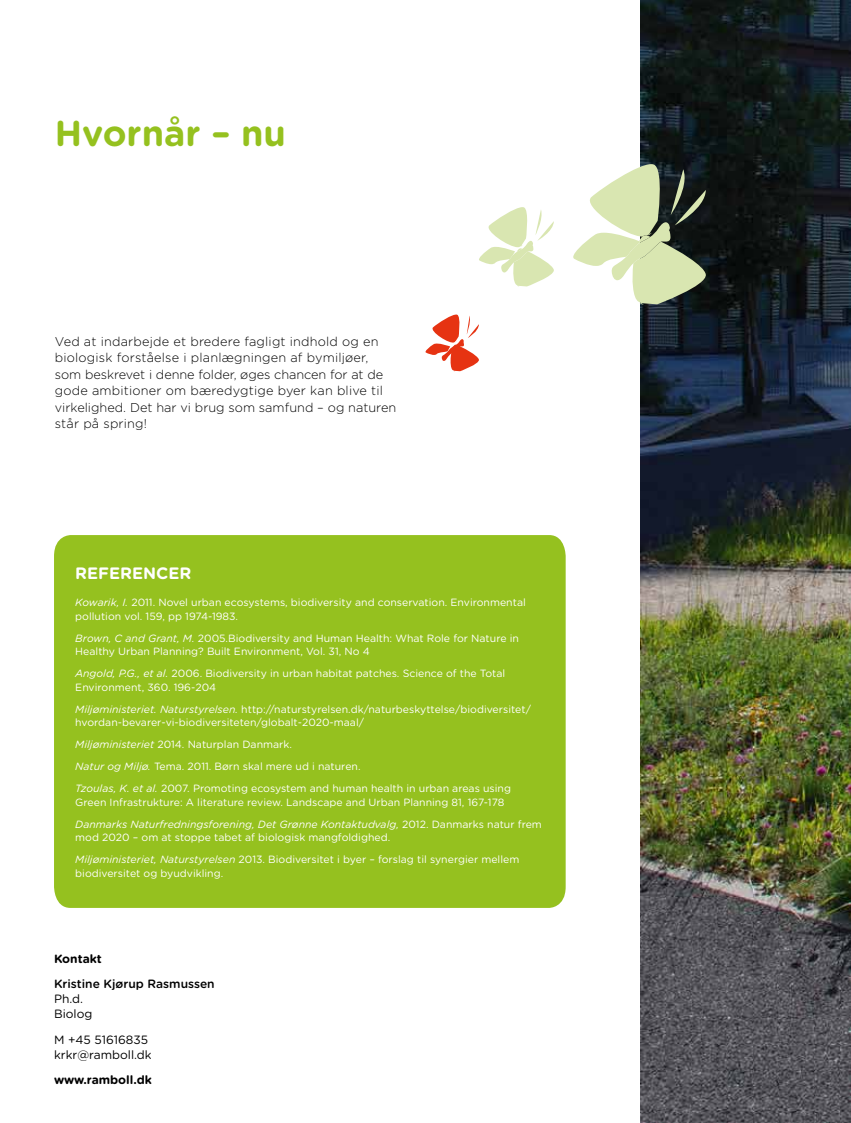
<style>
.page{position:relative;width:851px;height:1123px;background:#fff}
.page>*{position:absolute;margin:0;border:0;box-sizing:border-box;transform-origin:0 0}
.t1{font:700 36px "Gotham Rounded";color:#95c11f}
.t2{font:700 16.5px "Gotham Rounded";color:#fff}
.t3{font:300 12.75px/16.5px "Gotham Rounded";letter-spacing:.015em;color:#000}
.t4{font:12px/15px "Gotham Rounded";color:#000}
.t5{font:500 12px "Gotham Rounded";color:#000}
.t6{font:700 12px "Gotham Rounded";color:#000}
.t7{font:10.5px/13.5px "Gotham Rounded";color:#fff}
.s1{font-style:italic}
</style>
<div class="page">
<img style="left:640px;top:0;width:210px;height:1123px">
<div style="left:54px;top:535px;width:511px;height:373px;background:#95c11f"></div>
<svg style="left:479px;top:207px;width:75px;height:80px"></svg>
<svg style="left:425px;top:314px;width:54px;height:58px"></svg>
<svg style="left:573px;top:164px;width:134px;height:141px"></svg>
<h1 class="t1" style="left:55px;top:112px;width:233px">Hvornår – nu</h1>
<p class="t3" style="left:55px;top:333px;width:343px">Ved at indarbejde et bredere fagligt indhold og en biologisk forståelse i planlægningen af bymiljøer, som beskrevet i denne folder, øges chancen for at de gode ambitioner om bæredygtige byer kan blive til virkelighed. Det har vi brug som samfund – og naturen står på spring!</p>
<h2 class="t2" style="left:75px;top:563px;width:118px">REFERENCER</h2>
<p class="t7" style="left:75px;top:595px;width:452px"><span class="s1">Kowarik, I.</span> 2011. Novel urban ecosystems, biodiversity and conservation. Environmental pollution vol. 159, pp 1974-1983.</p>
<p class="t7" style="left:75px;top:631px;width:445px"><span class="s1">Brown, C and Grant, M.</span> 2005.Biodiversity and Human Health: What Role for Nature in<br>Healthy Urban Planning? Built Environment, Vol. 31, No 4</p>
<p class="t7" style="left:75px;top:667px;width:431px"><span class="s1">Angold, P.G., et al.</span> 2006. Biodiversity in urban habitat patches. Science of the Total<br>Environment, 360. 196-204</p>
<p class="t7" style="left:75px;top:702px;width:457px"><span class="s1">Miljøministeriet. Naturstyrelsen.</span> http://naturstyrelsen.dk/naturbeskyttelse/biodiversitet/ hvordan-bevarer-vi-biodiversiteten/globalt-2020-maal/</p>
<p class="t7" style="left:75px;top:733px;width:437px;line-height:22px"><span class="s1">Miljøministeriet</span> 2014. Naturplan Danmark.<br><span class="s1">Natur og Miljø.</span> Tema. 2011. Børn skal mere ud i naturen.<br><span class="s1">Tzoulas, K. et al.</span> 2007. Promoting ecosystem and human health in urban areas using</p>
<p class="t7" style="left:75px;top:791px;width:468px;line-height:22px">Green Infrastrukture: A literature review. Landscape and Urban Planning 81, 167-178<br><span class="s1">Danmarks Naturfredningsforening, Det Grønne Kontaktudvalg,</span> 2012. Danmarks natur frem</p>
<p class="t7" style="left:75px;top:826px;width:445px;line-height:22px">mod 2020 – om at stoppe tabet af biologisk mangfoldighed.<br><span class="s1">Miljøministeriet, Naturstyrelsen</span> 2013. Biodiversitet i byer – forslag til synergier mellem</p>
<p class="t7" style="left:75px;top:866px;width:149px">biodiversitet og byudvikling.</p>
<p class="t6" style="left:54px;top:951px;width:49px">Kontakt</p>
<p class="t5" style="left:54px;top:977px;width:162px">Kristine Kjørup Rasmussen</p>
<p class="t4" style="left:54px;top:991px;width:40px">Ph.d.<br>Biolog</p>
<p class="t4" style="left:54px;top:1032px;width:99px">M +45 51616835 krkr@ramboll.dk</p>
<p class="t6" style="left:54px;top:1073px;width:99px">www.ramboll.dk</p>
</div>
